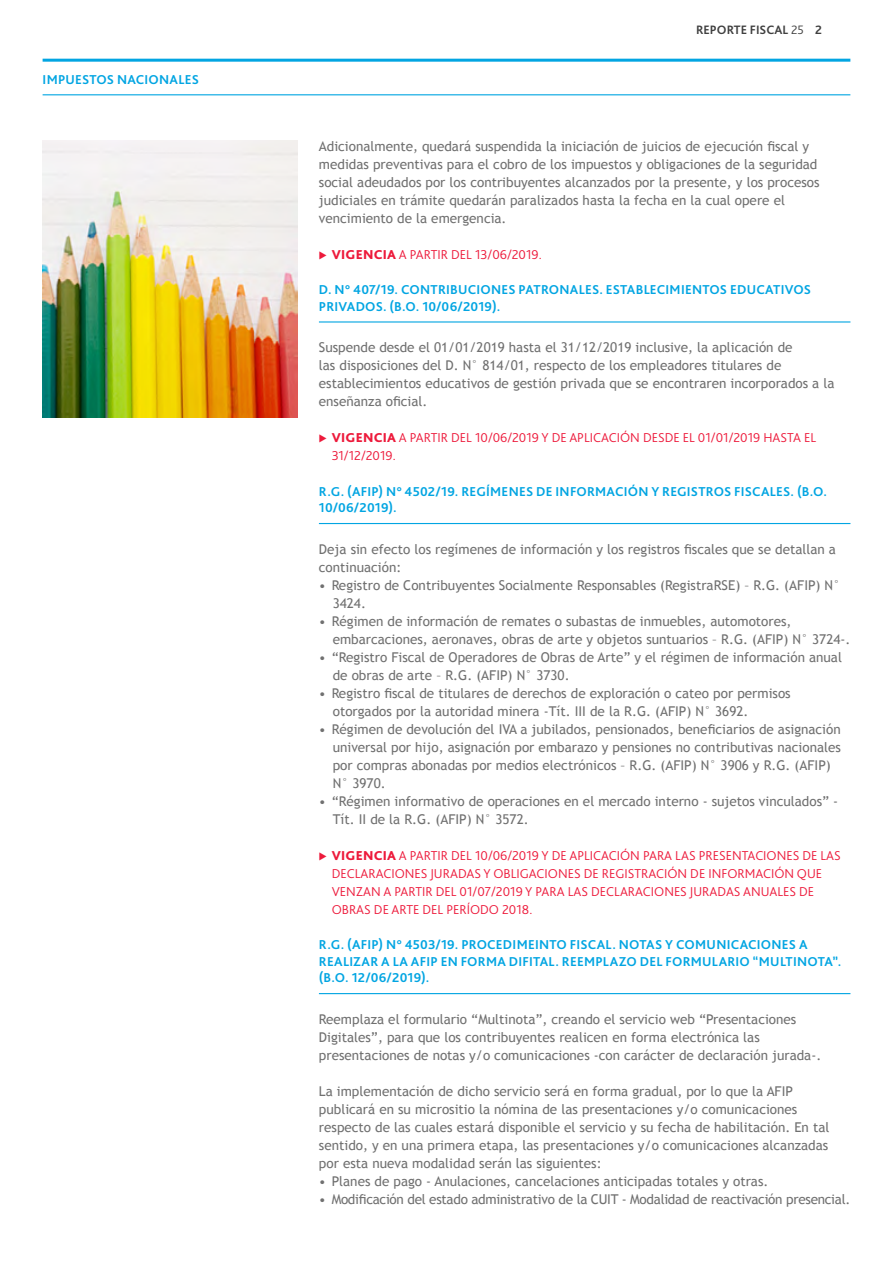
<style>
.page{position:relative;width:893px;height:1263px;background:#fff}
.page>*{position:absolute;margin:0;border:0;box-sizing:border-box;transform-origin:0 0}
.t1{font:13.5px/18px "Trebuchet MS";color:#707070}
.t2{font:700 13.5px/16.5px "Bliss Pro";letter-spacing:.02em;color:#02a5e2}
.t3{font:300 13.5px/18px "Bliss Pro";color:#ed1a3b}
.t4{font:13.5px "Trebuchet MS";letter-spacing:-.02em;color:#707070}
.t5{font:700 12.75px "Bliss Pro";color:#404040}
.s1{font-weight:300}
.s2{font-weight:800}
</style>
<div class="page">
<hr style="left:43px;top:59px;width:807px;height:3px;background:#02a5e2">
<hr style="left:43px;top:94px;width:807px;height:1px;background:#02a5e2">
<img style="left:43px;top:141px;width:254px;height:276px">
<hr style="left:319px;top:321px;width:531px;height:2px;background:#02a5e2">
<hr style="left:319px;top:523px;width:531px;height:1px;background:#02a5e2">
<hr style="left:319px;top:993px;width:531px;height:1px;background:#02a5e2">
<p class="t2" style="left:43px;top:71px;width:158px">IMPUESTOS NACIONALES</p>
<p class="t5" style="left:696px;top:22px;width:127px">REPORTE FISCAL <span class="s1">25</span> 2</p>
<p class="t1" style="left:319px;top:137px;width:502px">Adicionalmente, quedará suspendida la iniciación de juicios de ejecución fiscal y medidas preventivas para el cobro de los impuestos y obligaciones de la seguridad social adeudados por los contribuyentes alcanzados por la presente, y los procesos judiciales en trámite quedarán paralizados hasta la fecha en la cual opere el vencimiento de la emergencia.</p>
<p class="t3" style="left:332px;top:245px;width:212px"><span class="s2">VIGENCIA</span> A PARTIR DEL 13/06/2019.</p>
<p class="t2" style="left:319px;top:281px;width:494px">D. N° 407/19. CONTRIBUCIONES PATRONALES. ESTABLECIMIENTOS EDUCATIVOS<br>PRIVADOS. (B.O. 10/06/2019).</p>
<p class="t1" style="left:319px;top:339px;width:517px">Suspende desde el 01/01/2019 hasta el 31/12/2019 inclusive, la aplicación de<br>las disposiciones del D. N° 814/01, respecto de los empleadores titulares de establecimientos educativos de gestión privada que se encontraren incorporados a la enseñanza oficial.</p>
<p class="t3" style="left:332px;top:428px;width:486px"><span class="s2">VIGENCIA</span> A PARTIR DEL 10/06/2019 Y DE APLICACIÓN DESDE EL 01/01/2019 HASTA EL<br>31/12/2019.</p>
<p class="t2" style="left:319px;top:483px;width:509px">R.G. (AFIP) N° 4502/19. REGÍMENES DE INFORMACIÓN Y REGISTROS FISCALES. (B.O.<br>10/06/2019).</p>
<p class="t1" style="left:319px;top:540px;width:519px">Deja sin efecto los regímenes de información y los registros fiscales que se detallan a continuación:</p>
<p class="t1" style="left:333px;top:576px;width:509px;text-indent:-14px">• Registro de Contribuyentes Socialmente Responsables (RegistraRSE) – R.G. (AFIP) N°<br>3424.</p>
<p class="t1" style="left:333px;top:612px;width:519px;text-indent:-14px">• Régimen de información de remates o subastas de inmuebles, automotores, embarcaciones, aeronaves, obras de arte y objetos suntuarios – R.G. (AFIP) N° 3724-.</p>
<p class="t1" style="left:333px;top:648px;width:511px;text-indent:-14px">• “Registro Fiscal de Operadores de Obras de Arte” y el régimen de información anual de obras de arte – R.G. (AFIP) N° 3730.</p>
<p class="t1" style="left:333px;top:684px;width:459px;text-indent:-14px">• Registro fiscal de titulares de derechos de exploración o cateo por permisos otorgados por la autoridad minera -Tít. III de la R.G. (AFIP) N° 3692.</p>
<p class="t1" style="left:333px;top:720px;width:510px;text-indent:-14px">• Régimen de devolución del IVA a jubilados, pensionados, beneficiarios de asignación universal por hijo, asignación por embarazo y pensiones no contributivas nacionales por compras abonadas por medios electrónicos – R.G. (AFIP) N° 3906 y R.G. (AFIP)<br>N° 3970.</p>
<p class="t1" style="left:333px;top:792px;width:507px;text-indent:-14px">• “Régimen informativo de operaciones en el mercado interno - sujetos vinculados” -<br>Tít. II de la R.G. (AFIP) N° 3572.</p>
<p class="t3" style="left:332px;top:846px;width:511px"><span class="s2">VIGENCIA</span> A PARTIR DEL 10/06/2019 Y DE APLICACIÓN PARA LAS PRESENTACIONES DE LAS DECLARACIONES JURADAS Y OBLIGACIONES DE REGISTRACIÓN DE INFORMACIÓN QUE VENZAN A PARTIR DEL 01/07/2019 Y PARA LAS DECLARACIONES JURADAS ANUALES DE OBRAS DE ARTE DEL PERÍODO 2018.</p>
<p class="t2" style="left:319px;top:936px;width:524px">R.G. (AFIP) N° 4503/19. PROCEDIMEINTO FISCAL. NOTAS Y COMUNICACIONES A<br>REALIZAR A LA AFIP EN FORMA DIFITAL. REEMPLAZO DEL FORMULARIO “MULTINOTA”. (B.O. 12/06/2019).</p>
<p class="t1" style="left:319px;top:1010px;width:504px">Reemplaza el formulario “Multinota”, creando el servicio web “Presentaciones<br>Digitales”, para que los contribuyentes realicen en forma electrónica las presentaciones de notas y/o comunicaciones -con carácter de declaración jurada-.</p>
<p class="t1" style="left:319px;top:1082px;width:512px">La implementación de dicho servicio será en forma gradual, por lo que la AFIP publicará en su micrositio la nómina de las presentaciones y/o comunicaciones respecto de las cuales estará disponible el servicio y su fecha de habilitación. En tal sentido, y en una primera etapa, las presentaciones y/o comunicaciones alcanzadas por esta nueva modalidad serán las siguientes:</p>
<p class="t1" style="left:319px;top:1172px;width:451px">• Planes de pago - Anulaciones, cancelaciones anticipadas totales y otras.</p>
<p class="t4" style="left:319px;top:1191px;width:533px">• Modificación del estado administrativo de la CUIT - Modalidad de reactivación presencial.</p>
</div>
